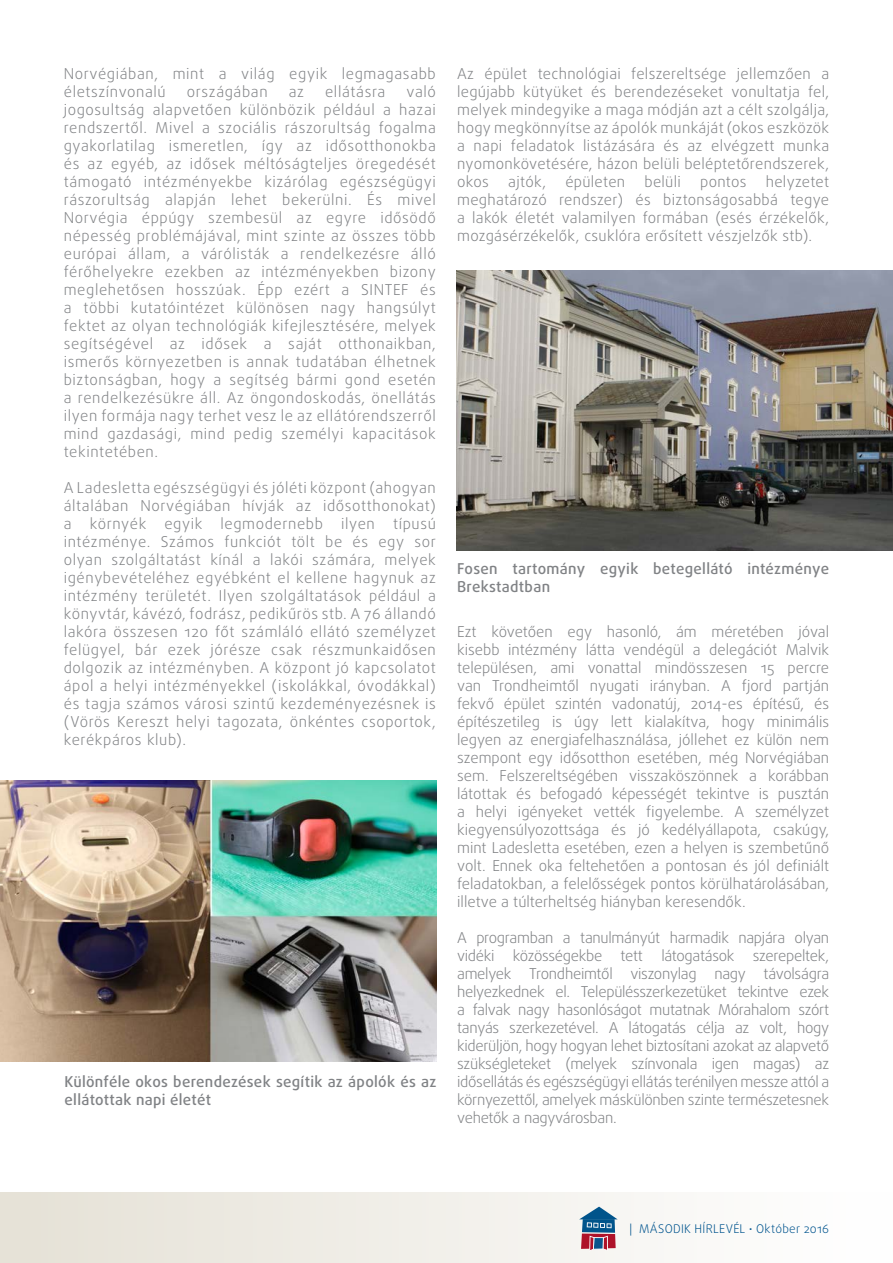
<style>
.page{position:relative;width:893px;height:1263px;background:#fff}
.page>*{position:absolute;margin:0;border:0;box-sizing:border-box;transform-origin:0 0}
.t1{font:300 15px/18px "Daxline Pro";letter-spacing:.02em;color:#808285;text-align:justify}
.t2{font:500 15px/18px "Daxline Pro";letter-spacing:.02em;color:#808285}
.t3{font:300 15px/18px "Daxline Pro";letter-spacing:.04em;color:#808285}
.t4{font:300 12px "Daxline Pro";letter-spacing:.025em;color:#00548e}
</style>
<div class="page">
<div style="left:0;top:1192px;width:893px;height:71px;background:linear-gradient(to right,#e5e1d6,#fff)"></div>
<img style="left:0;top:780px;width:437px;height:281px">
<img style="left:456px;top:270px;width:437px;height:281px">
<svg style="left:579px;top:1206px;width:39px;height:45px"></svg>
<p class="t3" style="left:64px;top:64px;width:374px">Norvégiában, mint a világ egyik legmagasabb életszínvonalú</p>
<p class="t1" style="left:64px;top:82px;width:374px;text-indent:343px">való jogosultság alapvetően különbözik például a hazai rendszertől. Mivel a szociális rászorultság fogalma gyakorlatilag ismeretlen, így az idősotthonokba és az egyéb, az idősek méltóságteljes öregedését támogató intézményekbe kizárólag egészségügyi rászorultság alapján lehet bekerülni. És mivel Norvégia éppúgy szembesül az egyre idősödő népesség problémájával, mint szinte az összes több európai állam, a várólisták a rendelkezésre álló férőhelyekre ezekben az intézményekben bizony meglehetősen hosszúak. Épp ezért a SINTEF és a többi kutatóintézet különösen nagy hangsúlyt fektet az olyan technológiák kifejlesztésére, melyek segítségével az idősek a saját otthonaikban, ismerős környezetben is annak tudatában élhetnek biztonságban, hogy a segítség bármi gond esetén a rendelkezésükre áll. Az öngondoskodás, önellátás ilyen formája nagy terhet vesz le az ellátórendszerről mind gazdasági, mind pedig személyi kapacitások tekintetében.</p>
<p class="t1" style="left:64px;top:478px;width:374px">A Ladesletta egészségügyi és jóléti központ (ahogyan általában Norvégiában hívják az idősotthonokat) a környék egyik legmodernebb ilyen típusú intézménye. Számos funkciót tölt be és egy sor olyan szolgáltatást kínál a lakói számára, melyek igénybevételéhez egyébként el kellene hagynuk az intézmény területét. Ilyen szolgáltatások például a könyvtár, kávézó, fodrász, pedikűrös stb. A 76 állandó lakóra összesen 120 főt számláló ellátó személyzet felügyel, bár ezek jórésze csak részmunkaidősen dolgozik az intézményben. A központ jó kapcsolatot ápol a helyi intézményekkel (iskolákkal, óvodákkal) és tagja számos városi szintű kezdeményezésnek is (Vörös Kereszt helyi tagozata, önkéntes csoportok, kerékpáros klub).</p>
<p class="t3" style="left:187px;top:82px;width:82px">országában</p>
<p class="t1" style="left:289px;top:82px;width:17px">az</p>
<p class="t3" style="left:325px;top:82px;width:62px">ellátásra</p>
<p class="t2" style="left:64px;top:1072px;width:374px">Különféle okos berendezések segítik az ápolók és az ellátottak napi életét</p>
<p class="t1" style="left:457px;top:64px;width:374px">Az épület technológiai felszereltsége jellemzően a legújabb kütyüket és berendezéseket vonultatja fel, melyek mindegyike a maga módján azt a célt szolgálja, hogy megkönnyítse az ápolók munkáját (okos eszközök a napi feladatok listázására és az elvégzett munka nyomonkövetésére, házon belüli beléptetőrendszerek, okos</p>
<p class="t1" style="left:457px;top:172px;width:374px;text-indent:309px">helyzetet meghatározó rendszer) és biztonságosabbá tegye a lakók életét valamilyen formában (esés érzékelők, mozgásérzékelők, csuklóra erősített vészjelzők stb).</p>
<p class="t1" style="left:508px;top:172px;width:39px">ajtók,</p>
<p class="t1" style="left:565px;top:172px;width:61px">épületen</p>
<p class="t1" style="left:644px;top:172px;width:38px">belüli</p>
<p class="t1" style="left:700px;top:172px;width:48px">pontos</p>
<p class="t2" style="left:457px;top:559px;width:374px">Fosen tartomány egyik betegellátó intézménye<br>Brekstadtban</p>
<p class="t1" style="left:457px;top:622px;width:374px">Ezt követően egy hasonló, ám méretében jóval kisebb intézmény látta vendégül a delegációt Malvik településen, ami vonattal mindösszesen 15 percre van Trondheimtől nyugati irányban. A fjord partján fekvő épület szintén vadonatúj, 2014-es építésű, és építészetileg is úgy lett kialakítva, hogy minimális legyen az energiafelhasználása, jóllehet ez külön nem szempont egy idősotthon esetében, még Norvégiában sem. Felszereltségében visszaköszönnek a korábban látottak és befogadó képességét tekintve is pusztán a helyi igényeket vették figyelembe. A személyzet kiegyensúlyozottsága és jó kedélyállapota, csakúgy, mint Ladesletta esetében, ezen a helyen is szembetűnő volt. Ennek oka feltehetően a pontosan és jól definiált feladatokban, a felelősségek pontos körülhatárolásában, illetve a túlterheltség hiányban keresendők.</p>
<p class="t1" style="left:457px;top:928px;width:374px">A programban a tanulmányút harmadik napjára olyan vidéki közösségekbe tett látogatások szerepeltek, amelyek Trondheimtől viszonylag nagy távolságra helyezkednek el. Településszerkezetüket tekintve ezek a falvak nagy hasonlóságot mutatnak Mórahalom szórt tanyás szerkezetével. A látogatás célja az volt, hogy kiderüljön, hogy hogyan lehet biztosítani azokat az alapvető szükségleteket (melyek színvonala igen magas) az idősellátás és egészségügyi ellátás terénilyen messze attól a környezettől, amelyek máskülönben szinte természetesnek vehetők a nagyvárosban.</p>
<p class="t4" style="left:629px;top:1221px;width:201px">| MÁSODIK HÍRLEVÉL • Október 2016</p>
</div>
